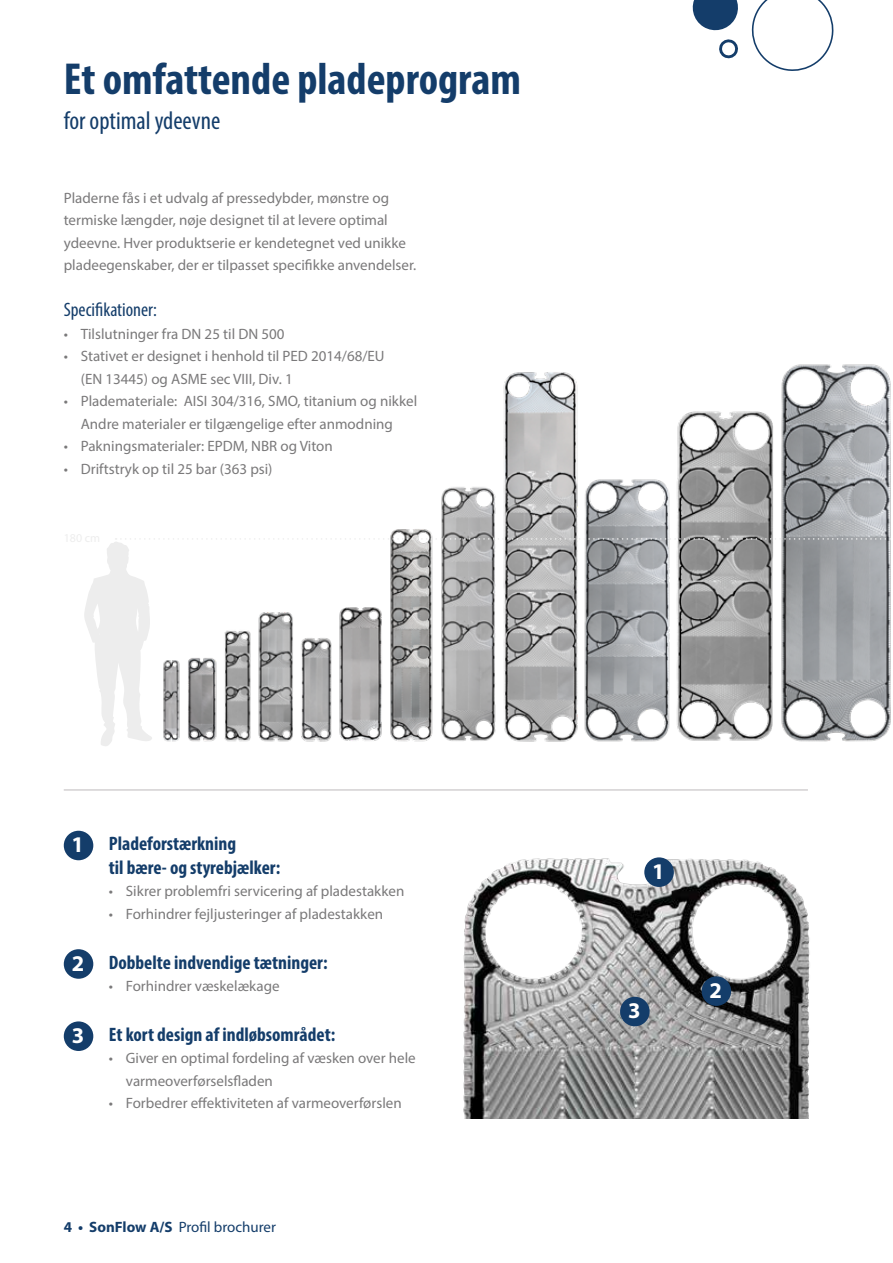
<style>
.page{position:relative;width:893px;height:1263px;background:#fff}
.page>*{position:absolute;margin:0;border:0;box-sizing:border-box;transform-origin:0 0}
.t1{font:700 condensed 45px "Myriad Pro";color:#143d6a}
.t2{font:condensed 25.5px "Myriad Pro";color:#143d6a}
.t3{font:700 22.5px "Myriad Pro";color:#fff}
.t4{font:700 condensed 19.5px/23.4px "Myriad Pro";color:#143d6a}
.t5{font:condensed 19.5px "Myriad Pro";color:#143d6a}
.t6{font:15px/22.5px "Myriad Pro";color:#7a797a}
.t7{font:15px "Myriad Pro";color:#143d6a}
.s1{font-weight:700}
</style>
<div class="page">
<img style="left:463px;top:858px;width:347px;height:260px">
<div style="left:644px;top:857px;width:30px;height:30px;background:#143d6a;border-radius:50%"></div>
<div style="left:620px;top:997px;width:30px;height:29px;background:#143d6a;border-radius:50%"></div>
<div style="left:702px;top:976px;width:29px;height:30px;background:#143d6a;border-radius:50%"></div>
<hr style="left:892px;top:789px;width:1px;height:474px;background:#ededed">
<img style="left:390px;top:364px;width:501px;height:174px">
<hr style="left:64px;top:789px;width:744px;height:2px;background:#d3d1d2">
<svg style="left:84px;top:538px;width:807px;height:208px"></svg>
<svg style="left:692px;top:0;width:142px;height:71px"></svg>
<div style="left:64px;top:831px;width:29px;height:29px;background:#143d6a;border-radius:50%"></div>
<div style="left:64px;top:949px;width:29px;height:30px;background:#143d6a;border-radius:50%"></div>
<div style="left:64px;top:1021px;width:29px;height:30px;background:#143d6a;border-radius:50%"></div>
<h1 class="t1" style="left:64px;top:50px;width:459px">Et omfattende pladeprogram</h1>
<h2 class="t2" style="left:64px;top:105px;width:158px">for optimal ydeevne</h2>
<p class="t6" style="left:64px;top:186px;width:354px">Pladerne fås i et udvalg af pressedybder, mønstre og termiske længder, nøje designet til at levere optimal ydeevne. Hver produktserie er kendetegnet ved unikke pladeegenskaber, der er tilpasset specifikke anvendelser.</p>
<h3 class="t5" style="left:64px;top:298px;width:95px">Specifikationer:</h3>
<p class="t6" style="left:64px;top:322px;width:222px">• Tilslutninger fra DN 25 til DN 500</p>
<p class="t6" style="left:81px;top:344px;width:305px;text-indent:-17px">• Stativet er designet i henhold til PED 2014/68/EU (EN 13445) og ASME sec VIII, Div. 1</p>
<p class="t6" style="left:64px;top:389px;width:355px;text-align:center">• Plademateriale: AISI 304/316, SMO, titanium og nikkel<br>Andre materialer er tilgængelige efter anmodning</p>
<p class="t6" style="left:64px;top:434px;width:271px">• Pakningsmaterialer: EPDM, NBR og Viton</p>
<p class="t6" style="left:64px;top:457px;width:210px">• Driftstryk op til 25 bar (363 psi)</p>
<h3 class="t3" style="left:71px;top:830px;width:14px">1</h3>
<h3 class="t3" style="left:72px;top:949px;width:14px">2</h3>
<h3 class="t3" style="left:72px;top:1021px;width:14px">3</h3>
<h3 class="t4" style="left:109px;top:832px;width:173px">Pladeforstærkning<br>til bære- og styrebjælker:</h3>
<p class="t6" style="left:109px;top:880px;width:297px">• Sikrer problemfri servicering af pladestakken</p>
<p class="t6" style="left:109px;top:902px;width:276px">• Forhindrer fejljusteringer af pladestakken</p>
<h3 class="t4" style="left:109px;top:950px;width:220px">Dobbelte indvendige tætninger:</h3>
<p class="t6" style="left:109px;top:975px;width:172px">• Forhindrer væskelækage</p>
<h3 class="t4" style="left:109px;top:1022px;width:228px">Et kort design af indløbsområdet:</h3>
<p class="t6" style="left:126px;top:1047px;width:291px;text-indent:-17px">• Giver en optimal fordeling af væsken over hele varmeoverførselsfladen</p>
<p class="t6" style="left:109px;top:1092px;width:294px">• Forbedrer effektiviteten af varmeoverførslen</p>
<p class="t7" style="left:64px;top:1218px;width:214px"><span class="s1">4 • SonFlow A/S</span> Profil brochurer</p>
<h3 class="t3" style="left:652px;top:857px;width:14px">1</h3>
<h3 class="t3" style="left:628px;top:996px;width:14px">3</h3>
<h3 class="t3" style="left:709px;top:976px;width:14px">2</h3>
</div>
